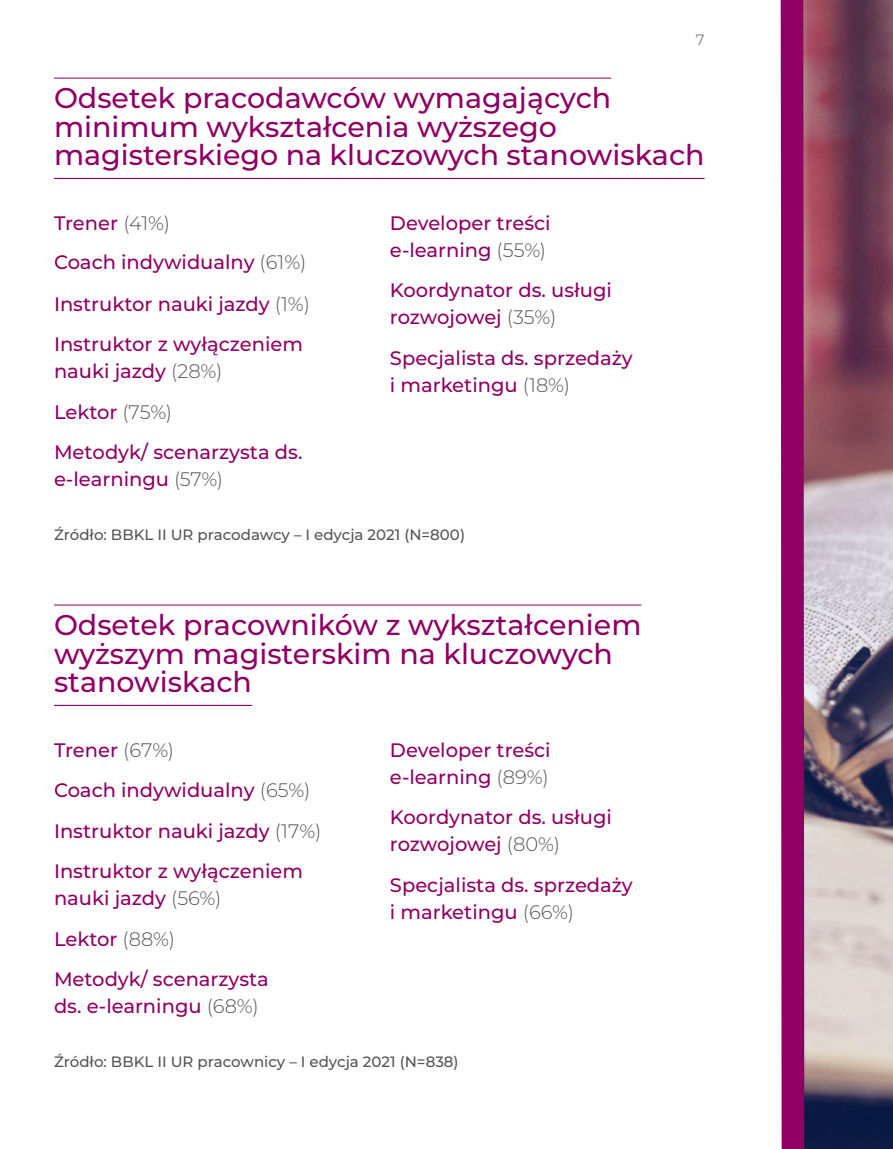
<style>
.page{position:relative;width:893px;height:1149px;background:#fff}
.page>*{position:absolute;margin:0;border:0;box-sizing:border-box;transform-origin:0 0}
.t1{font:500 28.5px/28.5px "Montserrat";color:#8f0063}
.t2{font:500 19.5px/27px "Montserrat";color:#8f0063}
.t3{font:500 15px "Montserrat";color:#555454}
.t4{font:15px "Montserrat";color:#7c7c7b}
.s1{font-weight:300;color:#555454}
</style>
<div class="page">
<img style="left:816px;top:0;width:77px;height:1148px">
<svg style="left:780px;top:0;width:36px;height:1148px;background:#9f3b7b"></svg>
<hr style="left:54px;top:78px;width:557px;height:1px;background:#8f0063">
<hr style="left:54px;top:178px;width:651px;height:1px;background:#8f0063">
<hr style="left:54px;top:604px;width:587px;height:1px;background:#8f0063">
<hr style="left:54px;top:704px;width:198px;height:1px;background:#8f0063">
<p class="t4" style="left:696px;top:29px;width:10px">7</p>
<h2 class="t1" style="left:54px;top:82px;width:652px">Odsetek pracodawców wymagających minimum wykształcenia wyższego magisterskiego na kluczowych stanowiskach</h2>
<p class="t2" style="left:390px;top:208px;width:162px">Developer treści e-learning <span class="s1">(55%)</span></p>
<p class="t2" style="left:390px;top:276px;width:224px">Koordynator ds. usługi rozwojowej <span class="s1">(35%)</span></p>
<p class="t2" style="left:390px;top:343px;width:244px">Specjalista ds. sprzedaży i marketingu <span class="s1">(18%)</span></p>
<p class="t2" style="left:54px;top:202px;width:254px;line-height:39.6px">Trener <span class="s1">(41%)<br></span>Coach indywidualny <span class="s1">(61%)</span></p>
<p class="t2" style="left:54px;top:283px;width:257px;line-height:40.5px">Instruktor nauki jazdy <span class="s1">(1%)<br></span>Instruktor z wyłączeniem</p>
<p class="t2" style="left:54px;top:350px;width:250px;line-height:40.5px">nauki jazdy <span class="s1">(28%)<br></span>Lektor <span class="s1">(75%)<br></span>Metodyk/ scenarzysta ds.</p>
<p class="t2" style="left:54px;top:465px;width:171px">e-learningu <span class="s1">(57%)</span></p>
<p class="t3" style="left:54px;top:524px;width:413px">Źródło: BBKL II UR pracodawcy – I edycja 2021 (N=800)</p>
<h2 class="t1" style="left:54px;top:609px;width:589px">Odsetek pracowników z wykształceniem wyższym magisterskim na kluczowych stanowiskach</h2>
<p class="t2" style="left:54px;top:735px;width:122px">Trener <span class="s1">(67%)</span></p>
<p class="t2" style="left:390px;top:735px;width:162px">Developer treści e-learning <span class="s1">(89%)</span></p>
<p class="t2" style="left:54px;top:775px;width:258px">Coach indywidualny <span class="s1">(65%)</span></p>
<p class="t2" style="left:54px;top:816px;width:269px">Instruktor nauki jazdy <span class="s1">(17%)</span></p>
<p class="t2" style="left:54px;top:856px;width:251px">Instruktor z wyłączeniem</p>
<p class="t2" style="left:54px;top:883px;width:169px">nauki jazdy <span class="s1">(56%)</span></p>
<p class="t2" style="left:390px;top:802px;width:224px">Koordynator ds. usługi</p>
<p class="t2" style="left:390px;top:829px;width:172px">rozwojowej <span class="s1">(80%)</span></p>
<p class="t2" style="left:390px;top:870px;width:244px">Specjalista ds. sprzedaży</p>
<p class="t2" style="left:390px;top:897px;width:186px">i marketingu <span class="s1">(66%)</span></p>
<p class="t2" style="left:54px;top:917px;width:216px;line-height:40.5px">Lektor <span class="s1">(88%)<br></span>Metodyk/ scenarzysta</p>
<p class="t2" style="left:54px;top:991px;width:206px">ds. e-learningu <span class="s1">(68%)</span></p>
<p class="t3" style="left:54px;top:1051px;width:406px">Źródło: BBKL II UR pracownicy – I edycja 2021 (N=838)</p>
</div>
